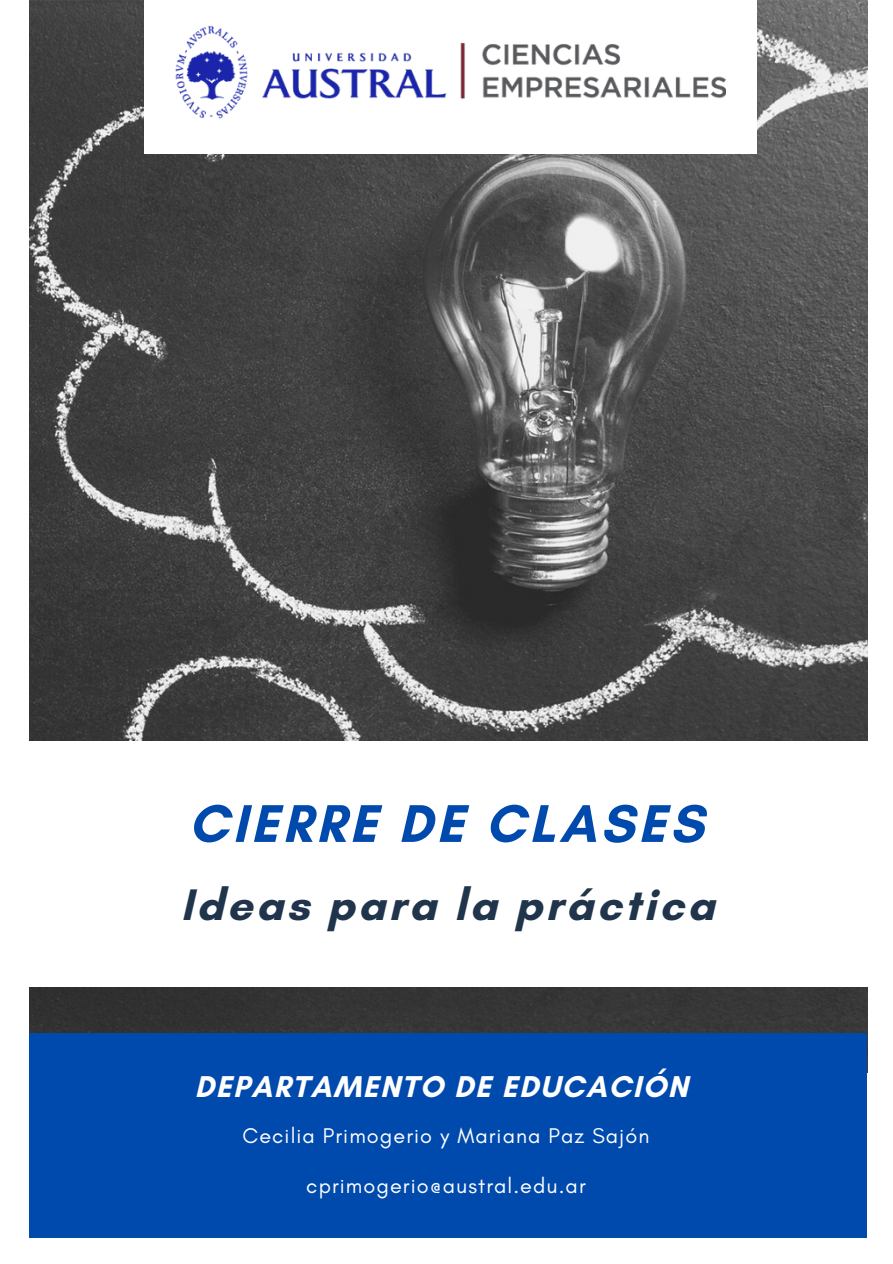
<style>
.page{position:relative;width:893px;height:1264px;background:#fff}
.page>*{position:absolute;margin:0;border:0;box-sizing:border-box;transform-origin:0 0}
.t1{font:700 54px "Glacial Indifference";letter-spacing:.07em;color:#004aad}
.t2{font:700 45px "Glacial Indifference";letter-spacing:.07em;color:#20344b}
.t3{font:700 30.6px "Glacial Indifference";letter-spacing:.05em;color:#fff}
.t4{font:21.6px "Glacial Indifference";letter-spacing:.05em;color:#fff}
</style>
<div class="page">
<img style="left:29px;top:0;width:838px;height:1072px">
<div style="left:0;top:741px;width:892px;height:245px;background:#fff"></div>
<div style="left:29px;top:1032px;width:837px;height:205px;background:#004aad"></div>
<div style="left:144px;top:0;width:612px;height:153px;background:#fff"></div>
<img style="left:175px;top:25px;width:550px;height:94px">
<p class="t1" style="left:188px;top:790px;width:516px">CIERRE DE CLASES</p>
<p class="t2" style="left:181px;top:877px;width:535px">Ideas para la práctica</p>
<p class="t3" style="left:195px;top:1067px;width:494px">DEPARTAMENTO DE EDUCACIÓN</p>
<p class="t4" style="left:242px;top:1122px;width:408px">Cecilia Primogerio y Mariana Paz Sajón</p>
<p class="t4" style="left:306px;top:1172px;width:281px">cprimogerio@austral.edu.ar</p>
</div>
